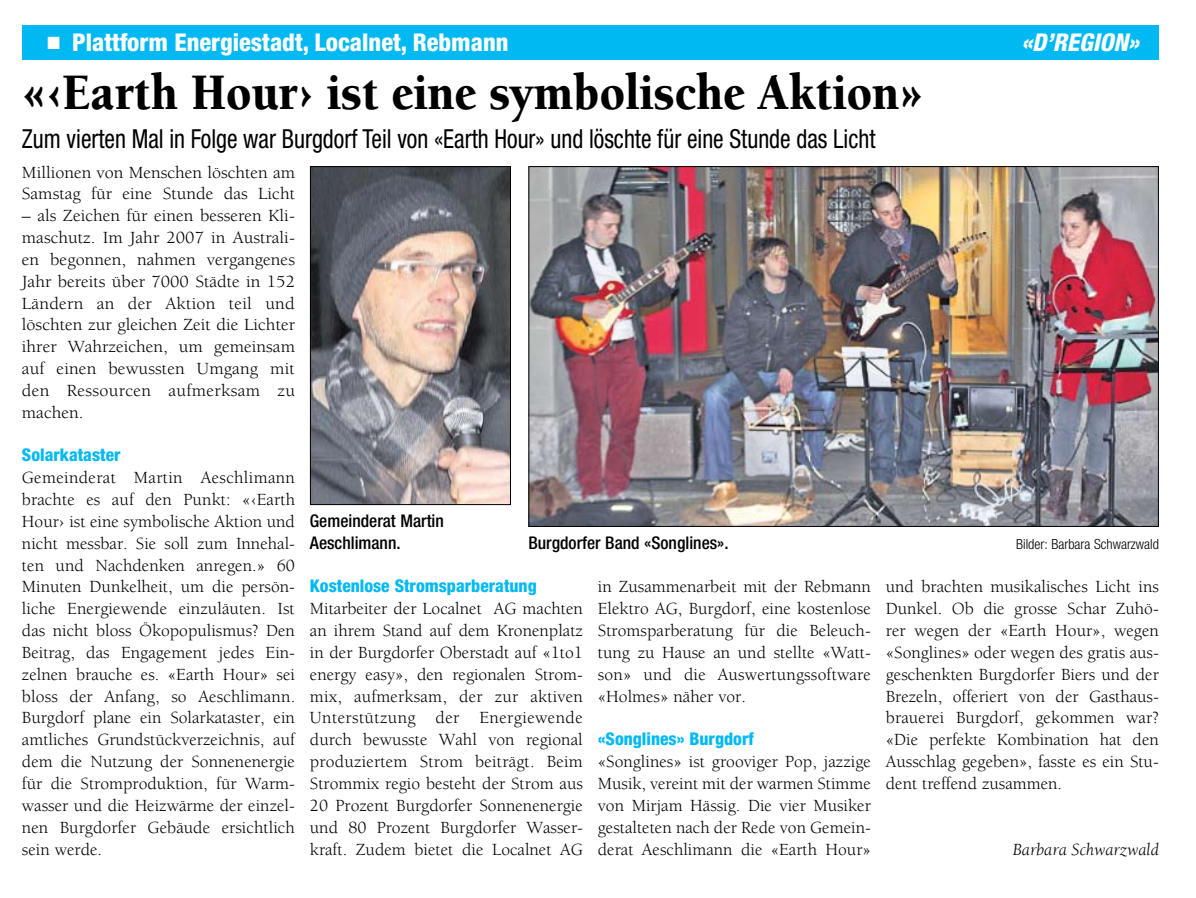
<style>
.page{position:relative;width:1196px;height:898px;background:#fff}
.page>*{position:absolute;margin:0;border:0;box-sizing:border-box;transform-origin:0 0}
.t1{font:900 52.5px "Berkeley";color:#000;scale:.9 1}
.t2{font:condensed 26.25px "Helvetica Neue";color:#000;scale:.9 1}
.t3{font:800 condensed 24.5px "Helvetica Neue";color:#fff}
.t4{font:italic 800 condensed 24.5px "Helvetica Neue";color:#fff}
.t5{font:17.5px/21.9px "Berkeley";color:#000;text-align:justify}
.t6{font:800 condensed 17.5px "Helvetica Neue";color:#00b9f3}
.t7{font:500 condensed 17.5px/21.9px "Helvetica Neue";color:#000}
.t8{font:italic 17.5px "Berkeley";color:#000}
.t9{font:300 condensed 14px "Helvetica Neue";color:#000}
.s1{font-family:"Mathematical Pi Six";font-weight:400;font-stretch:normal;font-size:17.5px}
</style>
<div class="page">
<div style="left:22px;top:25px;width:1136px;height:34px;background:#00b9f3"></div>
<img style="left:530px;top:168px;width:626px;height:357px">
<img style="left:312px;top:168px;width:197px;height:335px">
<div style="left:310px;top:166px;width:201px;height:339px;border:1px solid #000"></div>
<h3 class="t3" style="left:47px;top:27px;width:463px"><span class="s1">j</span> Plattform Energiestadt, Localnet, Rebmann</h3>
<h3 class="t4" style="left:1021px;top:27px;width:119px">«D’REGION»</h3>
<h1 class="t1" style="left:22px;top:64px;width:1003px">«‹Earth Hour› ist eine symbolische Aktion»</h1>
<h2 class="t2" style="left:22px;top:124px;width:949px">Zum vierten Mal in Folge war Burgdorf Teil von «Earth Hour» und löschte für eine Stunde das Licht</h2>
<p class="t5" style="left:22px;top:161px;width:274px">Millionen von Menschen löschten am<br>Samstag für eine Stunde das Licht</p>
<p class="t5" style="left:22px;top:205px;width:274px">– als Zeichen für einen besseren Kli&shy;maschutz. Im Jahr 2007 in Australi&shy;en begonnen, nahmen vergangenes Jahr bereits über 7000 Städte in 152<br>Ländern an der Aktion teil und löschten zur gleichen Zeit die Lichter ihrer Wahrzeichen, um gemeinsam auf einen bewussten Umgang mit den Ressourcen aufmerksam zu machen.</p>
<p class="t6" style="left:22px;top:444px;width:100px">Solarkataster</p>
<p class="t5" style="left:22px;top:467px;width:275px">Gemeinderat Martin Aeschlimann brachte es auf den Punkt: «‹Earth Hour› ist eine symbolische Aktion und nicht messbar. Sie soll zum Innehal&shy;ten und Nachdenken anregen.» 60<br>Minuten Dunkelheit, um die persön&shy;liche Energiewende einzuläuten. Ist das nicht bloss Ökopopulismus? Den Beitrag, das Engagement jedes Ein&shy;zelnen brauche es. «Earth Hour» sei bloss der Anfang, so Aeschlimann.<br>Burgdorf plane ein Solarkataster, ein amtliches Grundstückverzeichnis, auf dem die Nutzung der Sonnenenergie für die Stromproduktion, für Warm&shy;wasser und die Heizwärme der einzel&shy;nen Burgdorfer Gebäude ersichtlich sein werde.</p>
<p class="t7" style="left:310px;top:509px;width:135px">Gemeinderat Martin<br>Aeschlimann.</p>
<p class="t7" style="left:528px;top:531px;width:202px">Burgdorfer Band «Songlines».</p>
<p class="t9" style="left:1015px;top:535px;width:144px">Bilder: Barbara Schwarzwald</p>
<p class="t6" style="left:310px;top:575px;width:228px">Kostenlose Stromsparberatung</p>
<p class="t5" style="left:310px;top:598px;width:274px">Mitarbeiter der Localnet AG machten an ihrem Stand auf dem Kronenplatz in der Burgdorfer Oberstadt auf «1to1 energy easy», den regionalen Strom&shy;mix, aufmerksam, der zur aktiven Unterstützung der Energiewende durch bewusste Wahl von regional produziertem Strom beiträgt. Beim Strommix regio besteht der Strom aus 20 Prozent Burgdorfer Sonnenenergie und 80 Prozent Burgdorfer Wasser&shy;kraft. Zudem bietet die Localnet AG</p>
<p class="t5" style="left:597px;top:576px;width:274px">in Zusammenarbeit mit der Rebmann Elektro AG, Burgdorf, eine kostenlose Stromsparberatung für die Beleuch&shy;tung zu Hause an und stellte «Watt&shy;son» und die Auswertungssoftware «Holmes» näher vor.</p>
<p class="t6" style="left:597px;top:728px;width:157px">«Songlines» Burgdorf</p>
<p class="t5" style="left:597px;top:751px;width:274px">«Songlines» ist grooviger Pop, jazzige Musik, vereint mit der warmen Stimme von Mirjam Hässig. Die vier Musiker gestalteten nach der Rede von Gemein&shy;derat Aeschlimann die «Earth Hour»</p>
<p class="t5" style="left:885px;top:576px;width:274px">und brachten musikalisches Licht ins Dunkel. Ob die grosse Schar Zuhö&shy;rer wegen der «Earth Hour», wegen «Songlines» oder wegen des gratis aus&shy;geschenkten Burgdorfer Biers und der Brezeln, offeriert von der Gasthaus&shy;brauerei Burgdorf, gekommen war? «Die perfekte Kombination hat den Ausschlag gegeben», fasste es ein Stu&shy;dent treffend zusammen.</p>
<p class="t8" style="left:1012px;top:840px;width:147px">Barbara Schwarzwald</p>
</div>
